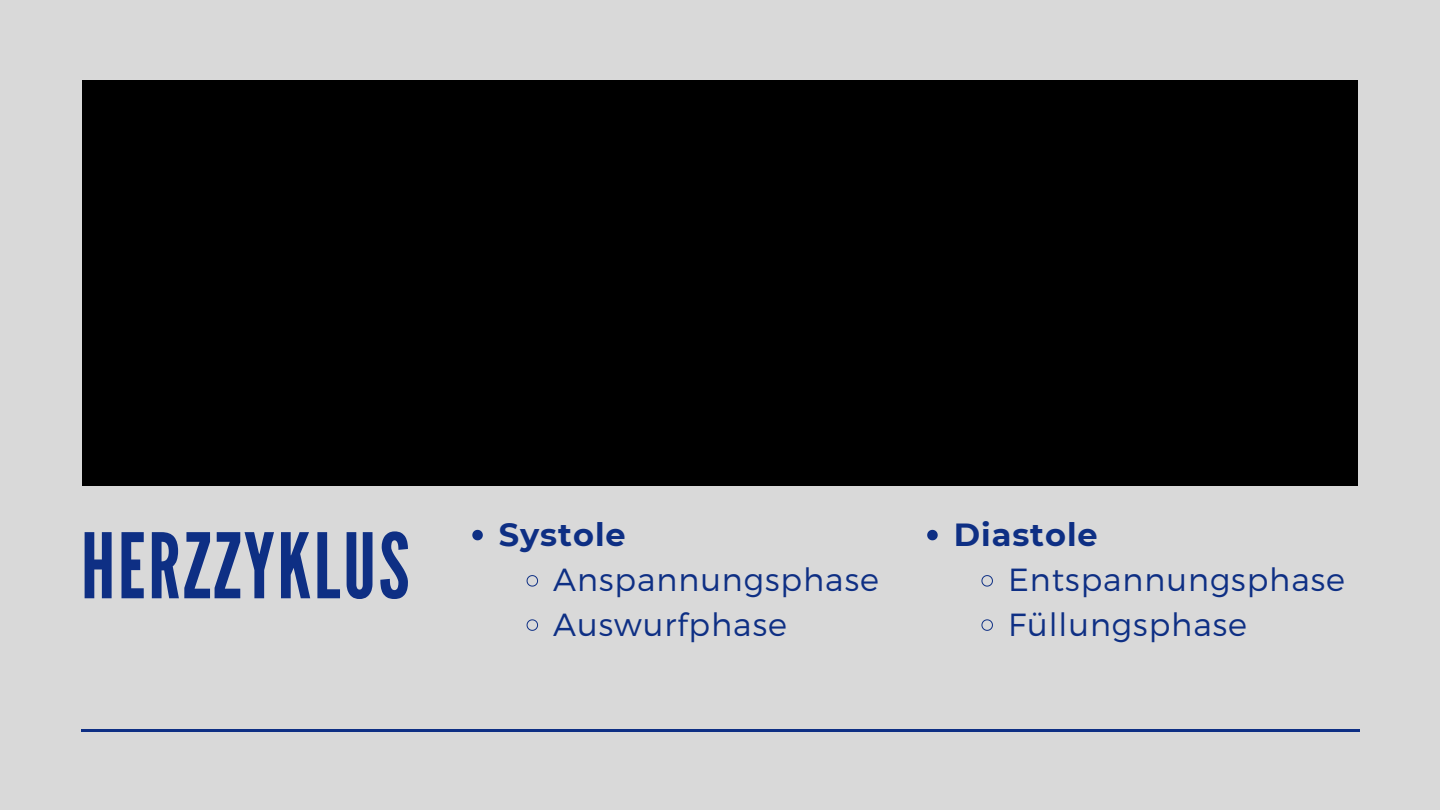
<style>
.page{position:relative;width:1440px;height:810px;background:#d9d9d9}
.page>*{position:absolute;margin:0;border:0;box-sizing:border-box;transform-origin:0 0}
.t1{font:90px "League Gothic";letter-spacing:.03em;color:#0e2f84}
.t2{font:300 32px/44.2px "Montserrat";letter-spacing:.03em;color:#0e2f84}
.t3{font:700 32px "Montserrat";letter-spacing:.03em;color:#0e2f84}
</style>
<div class="page">
<hr style="left:81px;top:729px;width:1278px;height:3px;background:#0e2f84">
<div style="left:82px;top:81px;width:1275px;height:404px;background:#000"></div>
<svg style="left:472px;top:530px;width:11px;height:10px"></svg>
<svg style="left:526px;top:575px;width:12px;height:12px"></svg>
<svg style="left:526px;top:619px;width:12px;height:12px"></svg>
<svg style="left:927px;top:530px;width:11px;height:10px"></svg>
<svg style="left:981px;top:575px;width:12px;height:12px"></svg>
<svg style="left:981px;top:619px;width:12px;height:12px"></svg>
<h1 class="t1" style="left:81px;top:513px;width:330px">HERZZYKLUS</h1>
<p class="t3" style="left:499px;top:511px;width:128px">Systole</p>
<p class="t2" style="left:553px;top:557px;width:327px">Anspannungsphase<br>Auswurfphase</p>
<p class="t3" style="left:954px;top:511px;width:146px">Diastole</p>
<p class="t2" style="left:1008px;top:557px;width:338px">Entspannungsphase<br>Füllungsphase</p>
</div>
